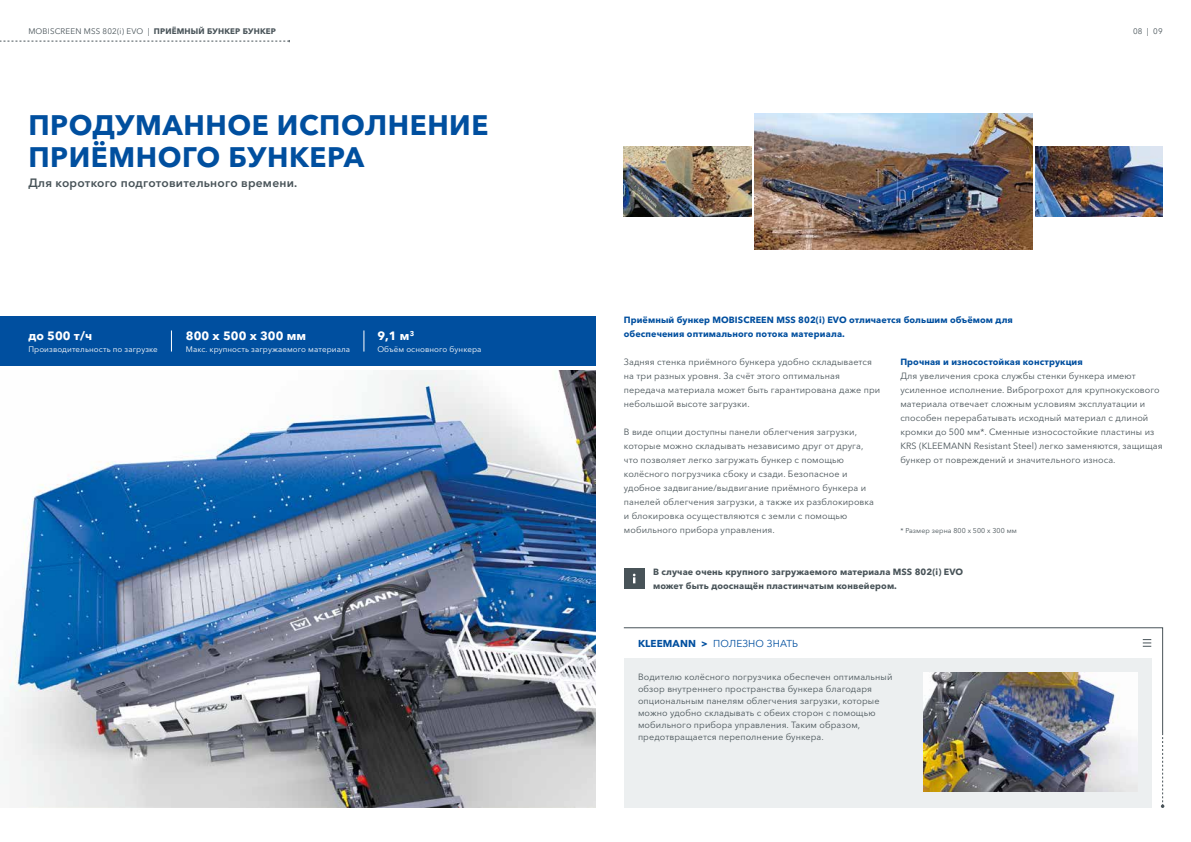
<style>
.page{position:relative;width:1191px;height:842px;background:#fff}
.page>*{position:absolute;margin:0;border:0;box-sizing:border-box;transform-origin:0 0}
.t1{font:700 28px/32px "Avenir Next Cyr";letter-spacing:.02em;color:#004f9f}
.t2{font:600 12px "Avenir Next Cyr";letter-spacing:.02em;color:#485358}
.t3{font:700 12px "Avenir Next Cyr";letter-spacing:.01em;color:#fff}
.t4{font:10px "Avenir Next Cyr";letter-spacing:.01em;color:#004f9f}
.t5{font:9px/14px "Avenir Next Cyr";letter-spacing:.01em;color:#485358}
.t6{font:700 9px/14px "Avenir Next Cyr";letter-spacing:.01em;color:#004f9f}
.t7{font:700 9px/14px "Avenir Next Cyr";letter-spacing:.01em;color:#485358}
.t8{font:8px "Avenir Next Cyr";letter-spacing:.01em;color:#fff}
.t9{font:8px "Avenir Next Cyr";letter-spacing:.02em;color:#485358}
.t10{font:7px "Avenir Next Cyr";letter-spacing:.01em;color:#485358}
.s1{font-weight:700}
</style>
<div class="page">
<div style="left:0;top:316px;width:595px;height:49px;background:#004f9f"></div>
<svg style="left:171px;top:330px;width:1px;height:22px"></svg>
<svg style="left:364px;top:330px;width:1px;height:22px"></svg>
<div style="left:624px;top:658px;width:527px;height:150px;background:#eceff0"></div>
<svg style="left:623px;top:627px;width:540px;height:107px"></svg>
<svg style="left:1160px;top:733px;width:4px;height:75px"></svg>
<svg style="left:1142px;top:639px;width:9px;height:8px"></svg>
<svg style="left:0;top:40px;width:290px;height:2px"></svg>
<div style="left:624px;top:568px;width:20px;height:21px;background:#485358"></div>
<svg style="left:633px;top:574px;width:2px;height:9px"></svg>
<img style="left:0;top:371px;width:595px;height:437px">
<img style="left:923px;top:672px;width:214px;height:120px">
<img style="left:754px;top:113px;width:278px;height:137px">
<img style="left:1035px;top:146px;width:127px;height:71px">
<img style="left:624px;top:146px;width:127px;height:71px">
<p class="t9" style="left:28px;top:27px;width:249px">MOBISCREEN MSS 802(i) EVO | <span class="s1">ПРИЁМНЫЙ БУНКЕР БУНКЕР</span></p>
<h1 class="t1" style="left:28px;top:109px;width:461px">ПРОДУМАННОЕ ИСПОЛНЕНИЕ<br>ПРИЁМНОГО БУНКЕРА</h1>
<h2 class="t2" style="left:28px;top:175px;width:270px">Для короткого подготовительного времени.</h2>
<h2 class="t3" style="left:28px;top:328px;width:65px">до 500 т/ч</h2>
<p class="t8" style="left:28px;top:344px;width:131px">Производительность по загрузке</p>
<h2 class="t3" style="left:186px;top:328px;width:122px">800 x 500 x 300 мм</h2>
<p class="t8" style="left:186px;top:344px;width:166px">Макс. крупность загружаемого материала</p>
<h2 class="t3" style="left:377px;top:328px;width:38px">9,1 м<sup>3</sup></h2>
<p class="t8" style="left:377px;top:344px;width:106px">Объём основного бункера</p>
<p class="t6" style="left:624px;top:313px;width:390px">Приёмный бункер MOBISCREEN MSS 802(i) EVO отличается большим объёмом для обеспечения оптимального потока материала.</p>
<p class="t9" style="left:1133px;top:27px;width:31px">08 | 09</p>
<p class="t5" style="left:624px;top:355px;width:258px">Задняя стенка приёмного бункера удобно складывается на три разных уровня. За счёт этого оптимальная передача материала может быть гарантирована даже при небольшой высоте загрузки.</p>
<p class="t5" style="left:624px;top:425px;width:252px">В виде опции доступны панели облегчения загрузки, которые можно складывать независимо друг от друга, что позволяет легко загружать бункер с помощью колёсного погрузчика сбоку и сзади. Безопасное и удобное задвигание/выдвигание приёмного бункера и панелей облегчения загрузки, а также их разблокировка и блокировка осуществляются с земли с помощью мобильного прибора управления.</p>
<p class="t6" style="left:900px;top:355px;width:184px">Прочная и износостойкая конструкция</p>
<p class="t5" style="left:900px;top:369px;width:264px">Для увеличения срока службы стенки бункера имеют усиленное исполнение. Виброгрохот для крупнокускового материала отвечает сложным условиям эксплуатации и способен перерабатывать исходный материал с длиной кромки до 500 мм*. Сменные износостойкие пластины из KRS (KLEEMANN Resistant Steel) легко заменяются, защищая бункер от повреждений и значительного износа.</p>
<p class="t10" style="left:900px;top:526px;width:118px">* Размер зерна 800 x 500 x 300 мм</p>
<p class="t7" style="left:653px;top:565px;width:311px">В случае очень крупного загружаемого материала MSS 802(i) EVO может быть дооснащён пластинчатым конвейером.</p>
<p class="t4" style="left:638px;top:637px;width:162px"><span class="s1">KLEEMANN &gt;</span> ПОЛЕЗНО ЗНАТЬ</p>
<p class="t5" style="left:638px;top:670px;width:256px;line-height:12px">Водителю колёсного погрузчика обеспечен оптимальный обзор внутреннего пространства бункера благодаря опциональным панелям облегчения загрузки, которые можно удобно складывать с обеих сторон с помощью мобильного прибора управления. Таким образом, предотвращается переполнение бункера.</p>
</div>
